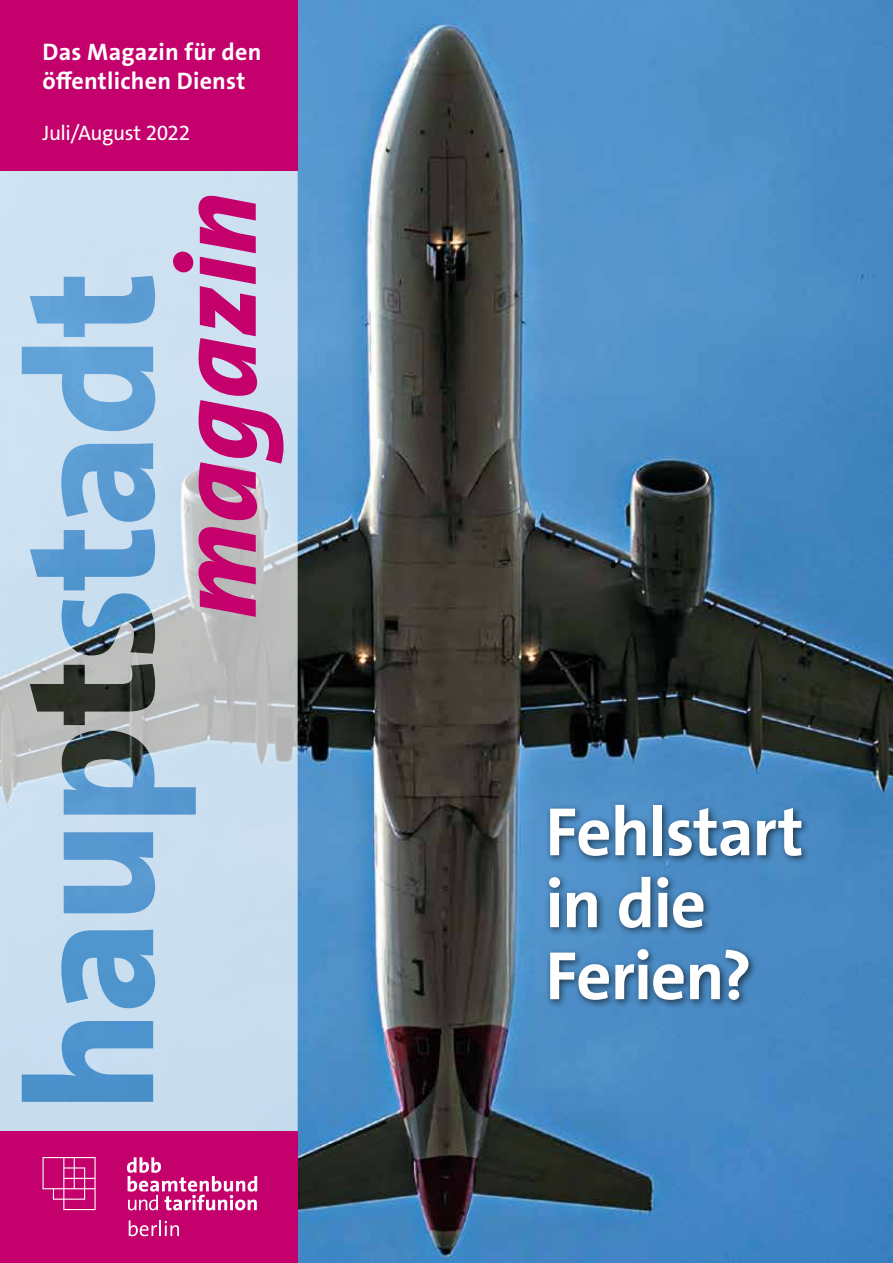
<style>
.page{position:relative;width:893px;height:1263px;background:#fff}
.page>*{position:absolute;margin:0;border:0;box-sizing:border-box;transform-origin:0 0}
.t1{font:italic 800 112.5px "The Sans Os F";letter-spacing:.01em;color:#c3006b}
.t2{font:700 69px/72px "The Sans Os F";letter-spacing:-.02em;color:#fff}
.t3{font:700 24px/28.8px "The Sans Os F";letter-spacing:.01em;color:#fff}
.t4{font:21px "The Sans Os F";letter-spacing:-.02em;color:#fff}
</style>
<div class="page">
<img style="left:298px;top:0;width:595px;height:1263px">
<svg style="left:0;top:170px;width:298px;height:961px;background:#b1c9dd"></svg>
<div style="left:0;top:0;width:298px;height:170px;background:#c3006b"></div>
<div style="left:0;top:1131px;width:298px;height:132px;background:#c3006b"></div>
<div style="left:544px;top:800px;width:267px;height:209px;background:#000;opacity:.6"></div>
<svg style="left:127px;top:1157px;width:130px;height:53px"></svg>
<svg style="left:129px;top:1220px;width:50px;height:16px"></svg>
<svg style="left:43px;top:1157px;width:53px;height:53px"></svg>
<p class="t3" style="left:43px;top:38px;width:220px">Das Magazin für den öffentlichen Dienst</p>
<p class="t4" style="left:43px;top:119px;width:149px">Juli/August 2022</p>
<h1 class="t1" style="left:145px;top:619px;width:428px;rotate:-90deg">magazin</h1>
<h2 class="t2" style="left:545px;top:796px;width:260px">Fehlstart in die<br>Ferien?</h2>
</div>
